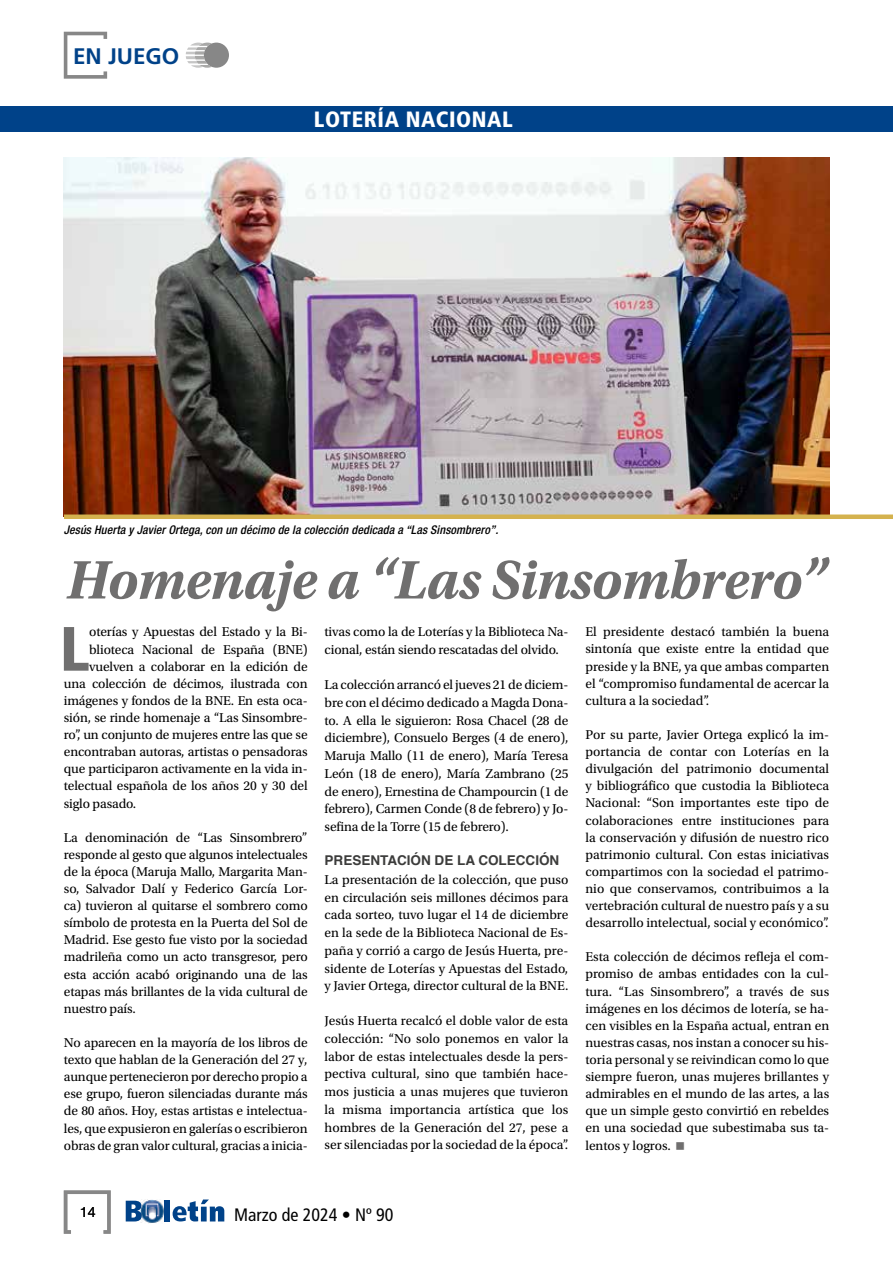
<style>
.page{position:relative;width:893px;height:1263px;background:#fff}
.page>*{position:absolute;margin:0;border:0;box-sizing:border-box;transform-origin:0 0}
.t1{font:900 condensed 62.55px "Frutiger LT Std";color:#706f6f}
.t2{font:italic 700 57px "Utopia Std";letter-spacing:-.01em;color:#706f6f}
.t3{font:700 22.5px "Frutiger LT Std";color:#004289}
.t4{font:900 condensed 22.2px "Frutiger LT Std";letter-spacing:.025em;color:#fff}
.t5{font:condensed 18px "Frutiger LT Std";color:#000}
.t6{font:300 14.25px "Helvetica Neue LT Std";color:#000}
.t7{font:13.5px/17.1px "Utopia Std";letter-spacing:-.01em;color:#000;text-align:justify}
.t8{font:700 13.5px "Helvetica";color:#3c3c3b}
.t9{font:italic 500 condensed 12px "Helvetica Neue LT Std";letter-spacing:.01em;color:#000}
</style>
<div class="page">
<svg style="left:64px;top:32px;width:43px;height:47px"></svg>
<svg style="left:186px;top:43px;width:26px;height:25px"></svg>
<div style="left:204px;top:43px;width:25px;height:25px;background:#878787;border-radius:50%"></div>
<img style="left:64px;top:158px;width:765px;height:356px">
<div style="left:64px;top:514px;width:829px;height:5px;background:#d4b24e"></div>
<svg style="left:126px;top:1201px;width:15px;height:20px"></svg>
<div style="left:164px;top:1200px;width:6px;height:21px;background:#004289"></div>
<svg style="left:173px;top:1199px;width:51px;height:22px"></svg>
<img style="left:141px;top:1199px;width:23px;height:24px">
<svg style="left:64px;top:1190px;width:47px;height:44px"></svg>
<div style="left:0;top:106px;width:829px;height:26px;background:#004289"></div>
<div style="left:789px;top:106px;width:104px;height:26px;background:#004289"></div>
<h3 class="t3" style="left:73px;top:43px;width:108px">EN JUEGO</h3>
<h3 class="t4" style="left:314px;top:106px;width:200px">LOTERÍA NACIONAL</h3>
<p class="t9" style="left:64px;top:522px;width:436px">Jesús Huerta y Javier Ortega, con un décimo de la colección dedicada a “Las Sinsombrero”.</p>
<h2 class="t2" style="left:66px;top:547px;width:762px">Homenaje a “Las Sinsombrero”</h2>
<h1 class="t1" style="left:60px;top:611px;width:32px">L</h1>
<p class="t7" style="left:89px;top:624px;width:220px">oterías y Apuestas del Estado y la Bi-</p>
<p class="t7" style="left:89px;top:641px;width:220px">blioteca Nacional de España (BNE)</p>
<p class="t7" style="left:89px;top:658px;width:220px">vuelven a colaborar en la edición de</p>
<p class="t7" style="left:64px;top:675px;width:245px">una colección de décimos, ilustrada con</p>
<p class="t7" style="left:64px;top:692px;width:245px">imágenes y fondos de la BNE. En esta oca-</p>
<p class="t7" style="left:64px;top:709px;width:245px">sión, se rinde homenaje a “Las Sinsombre-</p>
<p class="t7" style="left:64px;top:726px;width:245px">ro”, un conjunto de mujeres entre las que se</p>
<p class="t7" style="left:64px;top:743px;width:245px">encontraban autoras, artistas o pensadoras</p>
<p class="t7" style="left:64px;top:761px;width:245px">que participaron activamente en la vida in-</p>
<p class="t7" style="left:64px;top:778px;width:245px">telectual española de los años 20 y 30 del</p>
<p class="t7" style="left:64px;top:795px;width:74px">siglo pasado.</p>
<p class="t7" style="left:64px;top:829px;width:245px">La denominación de “Las Sinsombrero” responde al gesto que algunos intelectuales de la época (Maruja Mallo, Margarita Man&shy;so, Salvador Dalí y Federico García Lor&shy;ca) tuvieron al quitarse el sombrero como símbolo de protesta en la Puerta del Sol de Madrid. Ese gesto fue visto por la sociedad madrileña como un acto transgresor, pero esta acción acabó originando una de las etapas más brillantes de la vida cultural de nuestro país.</p>
<p class="t7" style="left:64px;top:1034px;width:245px">No aparecen en la mayoría de los libros de texto que hablan de la Generación del 27 y, aunque pertenecieron por derecho propio a ese grupo, fueron silenciadas durante más de 80 años. Hoy, estas artistas e intelectua&shy;les, que expusieron en galerías o escribieron obras de gran valor cultural, gracias a inicia-</p>
<p class="t7" style="left:325px;top:623px;width:245px;line-height:17.7px">tivas como la de Loterías y la Biblioteca Na&shy;cional, están siendo rescatadas del olvido.</p>
<p class="t7" style="left:325px;top:676px;width:245px;line-height:17.7px">La colección arrancó el jueves 21 de diciem&shy;bre con el décimo dedicado a Magda Dona&shy;to. A ella le siguieron: Rosa Chacel (28 de diciembre), Consuelo Berges (4 de enero), Maruja Mallo (11 de enero), María Teresa León (18 de enero), María Zambrano (25 de enero), Ernestina de Champourcin (1 de febrero), Carmen Conde (8 de febrero) y Jo&shy;sefina de la Torre (15 de febrero).</p>
<p class="t8" style="left:325px;top:849px;width:236px">PRESENTACIÓN DE LA COLECCIÓN</p>
<p class="t7" style="left:325px;top:871px;width:245px;line-height:17.7px">La presentación de la colección, que puso en circulación seis millones décimos para cada sorteo, tuvo lugar el 14 de diciembre en la sede de la Biblioteca Nacional de Es&shy;paña y corrió a cargo de Jesús Huerta, pre&shy;sidente de Loterías y Apuestas del Estado, y Javier Ortega, director cultural de la BNE.</p>
<p class="t7" style="left:325px;top:1012px;width:245px;line-height:17.7px">Jesús Huerta recalcó el doble valor de esta colección: “No solo ponemos en valor la labor de estas intelectuales desde la pers&shy;pectiva cultural, sino que también hace&shy;mos justicia a unas mujeres que tuvieron la misma importancia artística que los hombres de la Generación del 27, pese a ser silenciadas por la sociedad de la época”.</p>
<p class="t7" style="left:585px;top:624px;width:245px">El presidente destacó también la buena sintonía que existe entre la entidad que preside y la BNE, ya que ambas comparten el “compromiso fundamental de acercar la cultura a la sociedad”.</p>
<p class="t7" style="left:585px;top:726px;width:245px">Por su parte, Javier Ortega explicó la im&shy;portancia de contar con Loterías en la divulgación del patrimonio documental y bibliográfico que custodia la Biblioteca Nacional: “Son importantes este tipo de colaboraciones entre instituciones para la conservación y difusión de nuestro rico patrimonio cultural. Con estas iniciativas compartimos con la sociedad el patrimo&shy;nio que conservamos, contribuimos a la vertebración cultural de nuestro país y a su desarrollo intelectual, social y económico”.</p>
<p class="t7" style="left:585px;top:949px;width:245px">Esta colección de décimos refleja el com&shy;promiso de ambas entidades con la cul&shy;tura. “Las Sinsombrero”, a través de sus imágenes en los décimos de lotería, se ha&shy;cen visibles en la España actual, entran en nuestras casas, nos instan a conocer su his&shy;toria personal y se reivindican como lo que siempre fueron, unas mujeres brillantes y admirables en el mundo de las artes, a las que un simple gesto convirtió en rebeldes en una sociedad que subestimaba sus ta&shy;lentos y logros.</p>
<p class="t6" style="left:80px;top:1203px;width:17px">14</p>
<h3 class="t5" style="left:234px;top:1204px;width:161px">Marzo de 2024 • Nº 90</h3>
</div>
